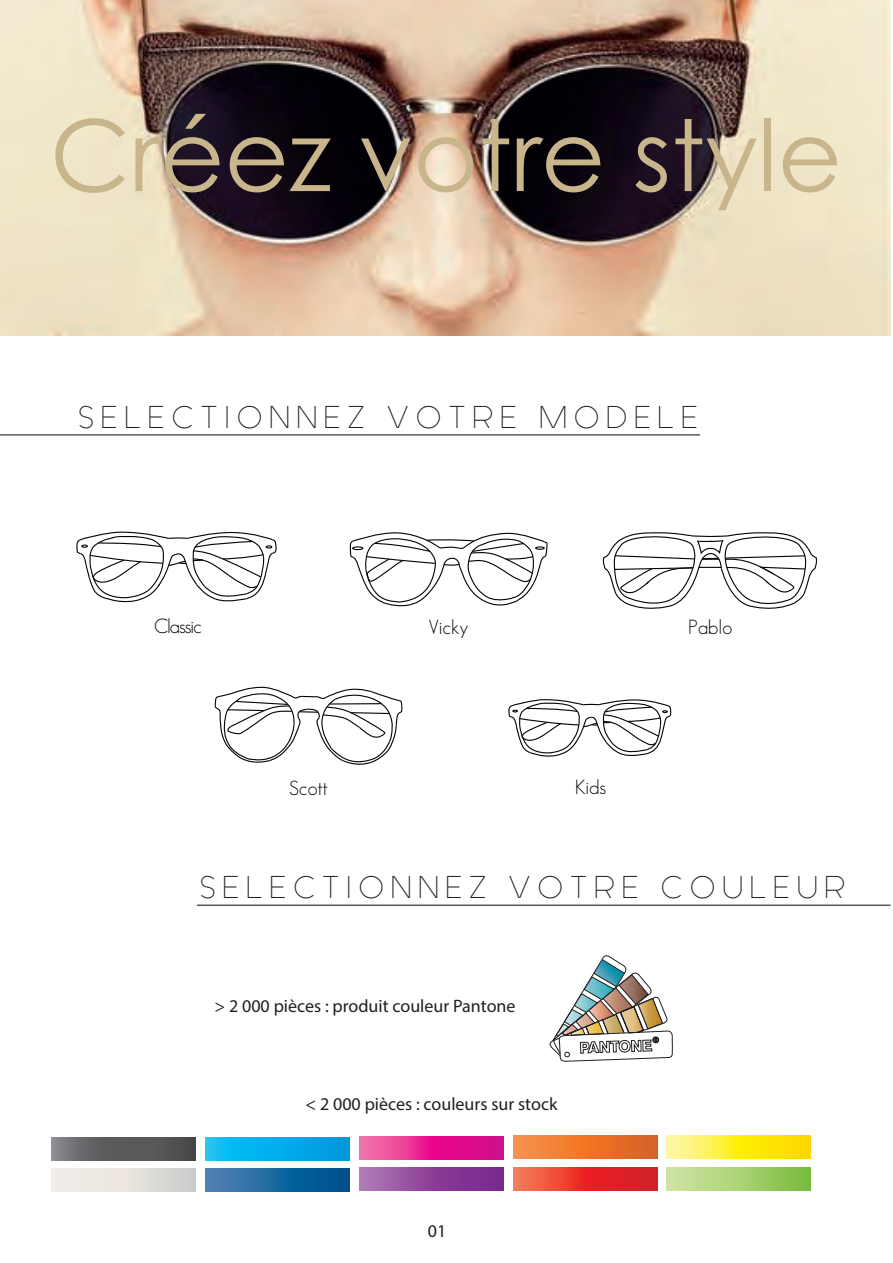
<style>
.page{position:relative;width:893px;height:1263px;background:#fff}
.page>*{position:absolute;margin:0;border:0;box-sizing:border-box;transform-origin:0 0}
.t1{font:99px "Century Gothic";color:#c9b58b}
.t2{font:31.5px "Generica";color:#231f20}
.t3{font:300 19.95px "Geosans";color:#050504}
.t4{font:300 19.95px "Geosans";letter-spacing:-.05em;color:#050504}
.t5{font:18px "Myriad Pro";color:#231f20}
</style>
<div class="page">
<img style="left:0;top:0;width:890px;height:336px">
<svg style="left:602px;top:532px;width:215px;height:77px"></svg>
<svg style="left:508px;top:699px;width:164px;height:58px"></svg>
<svg style="left:76px;top:531px;width:201px;height:72px"></svg>
<svg style="left:205px;top:1137px;width:144px;height:23px;background:#04ade9"></svg>
<svg style="left:52px;top:1137px;width:144px;height:23px;background:#5e5f61"></svg>
<svg style="left:360px;top:1136px;width:143px;height:23px;background:#e42893"></svg>
<div style="left:513px;top:1136px;width:144px;height:23px;background:linear-gradient(to right,#fd9143,#dc5f1b)"></div>
<svg style="left:667px;top:1136px;width:143px;height:23px;background:#feeb32"></svg>
<svg style="left:205px;top:1169px;width:144px;height:23px;background:#1d679f"></svg>
<div style="left:52px;top:1169px;width:144px;height:23px;background:linear-gradient(to right,#f9f2ea,#d1d0cf)"></div>
<div style="left:360px;top:1168px;width:143px;height:23px;background:linear-gradient(to right,#ac74b0,#731d89)"></div>
<svg style="left:513px;top:1167px;width:144px;height:23px;background:#e63932"></svg>
<div style="left:667px;top:1167px;width:143px;height:23px;background:linear-gradient(to right,#d5e6a9,#7cbc40)"></div>
<svg style="left:549px;top:955px;width:124px;height:107px"></svg>
<hr style="left:0;top:434px;width:700px;height:1px;background:#231f20">
<hr style="left:197px;top:905px;width:693px;height:1px;background:#231f20">
<svg style="left:349px;top:532px;width:198px;height:75px"></svg>
<svg style="left:214px;top:686px;width:189px;height:79px"></svg>
<hr style="left:329px;top:703px;width:52px;height:1px;background:#050504">
<h1 class="t1" style="left:50px;top:86px;width:793px">Créez votre style</h1>
<h2 class="t2" style="left:79px;top:398px;width:620px">S E L E C T I O N N E Z V O T R E M O D E L E</h2>
<p class="t4" style="left:154px;top:615px;width:49px">Classic</p>
<p class="t3" style="left:289px;top:777px;width:40px">Scott</p>
<p class="t3" style="left:428px;top:616px;width:42px">Vicky</p>
<p class="t3" style="left:575px;top:776px;width:33px">Kids</p>
<p class="t3" style="left:688px;top:616px;width:46px">Pablo</p>
<h2 class="t2" style="left:200px;top:868px;width:646px">S E L E C T I O N N E Z V O T R E C O U L E U R</h2>
<p class="t5" style="left:215px;top:995px;width:303px">&gt; 2 000 pièces : produit couleur Pantone</p>
<p class="t5" style="left:306px;top:1093px;width:253px">&lt; 2 000 pièces : couleurs sur stock</p>
<p class="t5" style="left:428px;top:1219px;width:20px">01</p>
</div>
